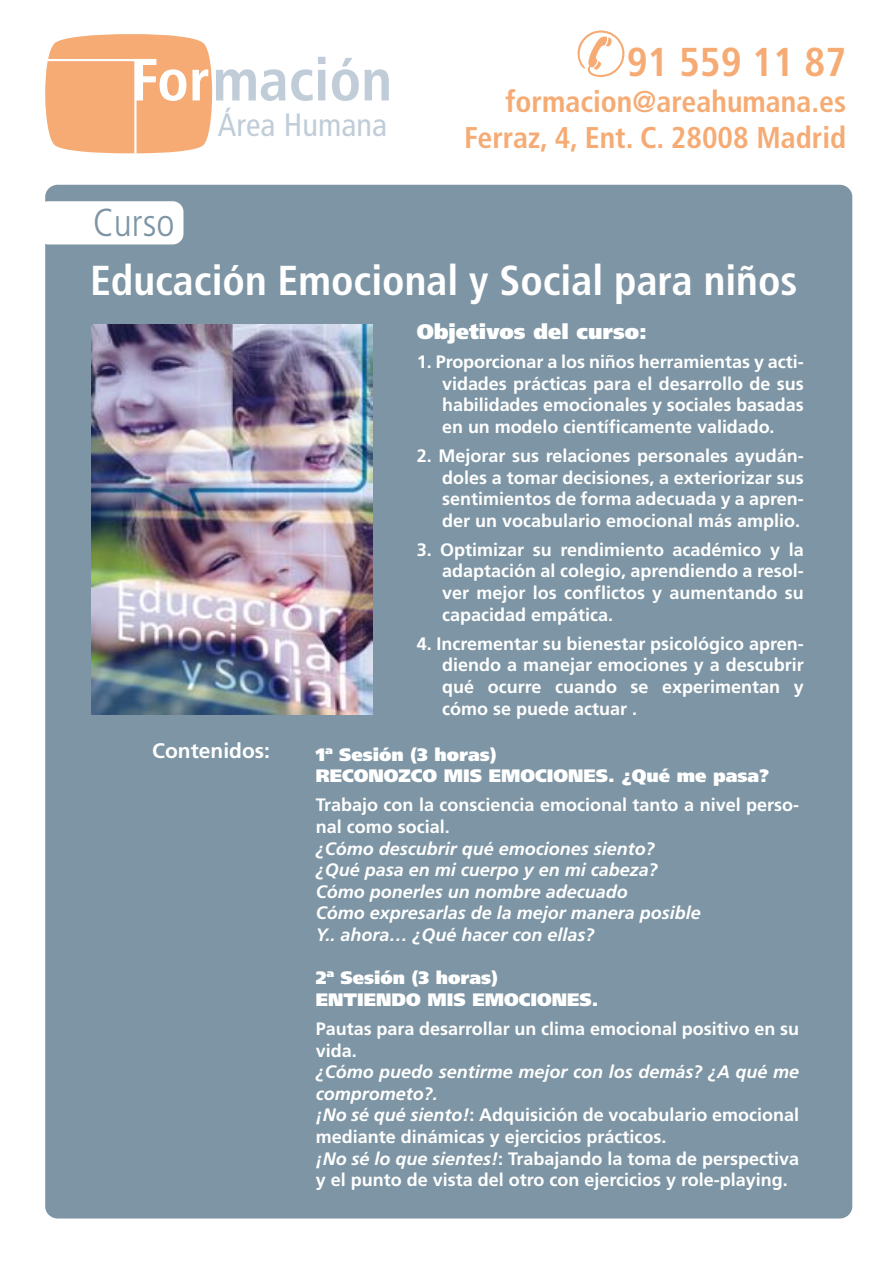
<style>
.page{position:relative;width:893px;height:1263px;background:#fff}
.page>*{position:absolute;margin:0;border:0;box-sizing:border-box;transform-origin:0 0}
.t1{font:700 condensed 59.55px "Frutiger";color:#c0cdd8}
.t2{font:700 condensed 41.85px "Frutiger";color:#fff}
.t3{font:700 condensed 40.35px "Frutiger";color:#f5ab73}
.t4{font:300 condensed 39px "Frutiger";color:#7d95a4}
.t5{font:condensed 32.4px "Frutiger";color:#c0cdd8}
.t6{font:700 condensed 30px/36px "Frutiger";color:#f5ab73;text-align:right}
.t7{font:900 21px "Frutiger";color:#fff}
.t8{font:700 21px "Frutiger";color:#fff}
.t9{font:700 18px/21.6px "Frutiger";color:#fff;text-align:justify}
.t10{font:italic 700 18px/21.6px "Frutiger";color:#fff}
.t11{font:900 18px/21.6px "Frutiger";color:#fff}
.s1{color:#fff}
.s2{font-style:italic}
</style>
<div class="page">
<div style="left:45px;top:185px;width:807px;height:1033px;background:#7d95a4;border-radius:12px"></div>
<div style="left:38px;top:201px;width:145px;height:43px;background:#fff;border-radius:11px"></div>
<svg style="left:45px;top:34px;width:167px;height:120px;background:#f5b280"></svg>
<img style="left:91px;top:324px;width:281px;height:391px">
<h1 class="t1" style="left:131px;top:44px;width:263px"><span class="s1">For</span>mación</h1>
<h3 class="t5" style="left:218px;top:106px;width:171px">Área Humana</h3>
<h3 class="t4" style="left:93px;top:200px;width:83px">Curso</h3>
<h3 class="t3" style="left:575px;top:38px;width:272px">✆91 559 11 87</h3>
<h3 class="t6" style="left:464px;top:84px;width:384px">formacion@areahumana.es<br>Ferraz, 4, Ent. C. 28008 Madrid</h3>
<h2 class="t2" style="left:90px;top:256px;width:709px">Educación Emocional y Social para niños</h2>
<p class="t7" style="left:417px;top:319px;width:232px">Objetivos del curso:</p>
<p class="t9" style="left:442px;top:351px;width:363px;text-indent:-26px">1. Proporcionar a los niños herramientas y acti&shy;vidades prácticas para el desarrollo de sus habilidades emocionales y sociales basadas en un modelo científicamente validado.</p>
<p class="t9" style="left:442px;top:445px;width:363px;text-indent:-26px">2. Mejorar sus relaciones personales ayudán&shy;doles a tomar decisiones, a exteriorizar sus sentimientos de forma adecuada y a apren&shy;der un vocabulario emocional más amplio.</p>
<p class="t9" style="left:442px;top:539px;width:363px;text-indent:-26px">3. Optimizar su rendimiento académico y la adaptación al colegio, aprendiendo a resol&shy;ver mejor los conflictos y aumentando su capacidad empática.</p>
<p class="t9" style="left:442px;top:632px;width:363px;text-indent:-26px">4. Incrementar su bienestar psicológico apren&shy;diendo a manejar emociones y a descubrir qué ocurre cuando se experimentan y cómo se puede actuar .</p>
<p class="t8" style="left:152px;top:739px;width:119px">Contenidos:</p>
<p class="t11" style="left:316px;top:743px;width:455px">1ª Sesión (3 horas)<br>RECONOZCO MIS EMOCIONES. ¿Qué me pasa?</p>
<p class="t9" style="left:316px;top:794px;width:485px">Trabajo con la consciencia emocional tanto a nivel perso&shy;nal como social.</p>
<p class="t10" style="left:316px;top:837px;width:387px">¿Cómo descubrir qué emociones siento? ¿Qué pasa en mi cuerpo y en mi cabeza?<br>Cómo ponerles un nombre adecuado<br>Cómo expresarlas de la mejor manera posible Y.. ahora… ¿Qué hacer con ellas?</p>
<p class="t11" style="left:316px;top:967px;width:284px">2ª Sesión (3 horas)<br>ENTIENDO MIS EMOCIONES.</p>
<p class="t9" style="left:316px;top:1018px;width:485px">Pautas para desarrollar un clima emocional positivo en su vida.</p>
<p class="t9" style="left:316px;top:1061px;width:485px;text-align:left"><span class="s2">¿Cómo puedo sentirme mejor con los demás? ¿A qué me comprometo?.<br>¡No sé qué siento!</span>: Adquisición de vocabulario emocional mediante dinámicas y ejercicios prácticos.<br><span class="s2">¡No sé lo que sientes!</span>: Trabajando la toma de perspectiva y el punto de vista del otro con ejercicios y role-playing.</p>
</div>
